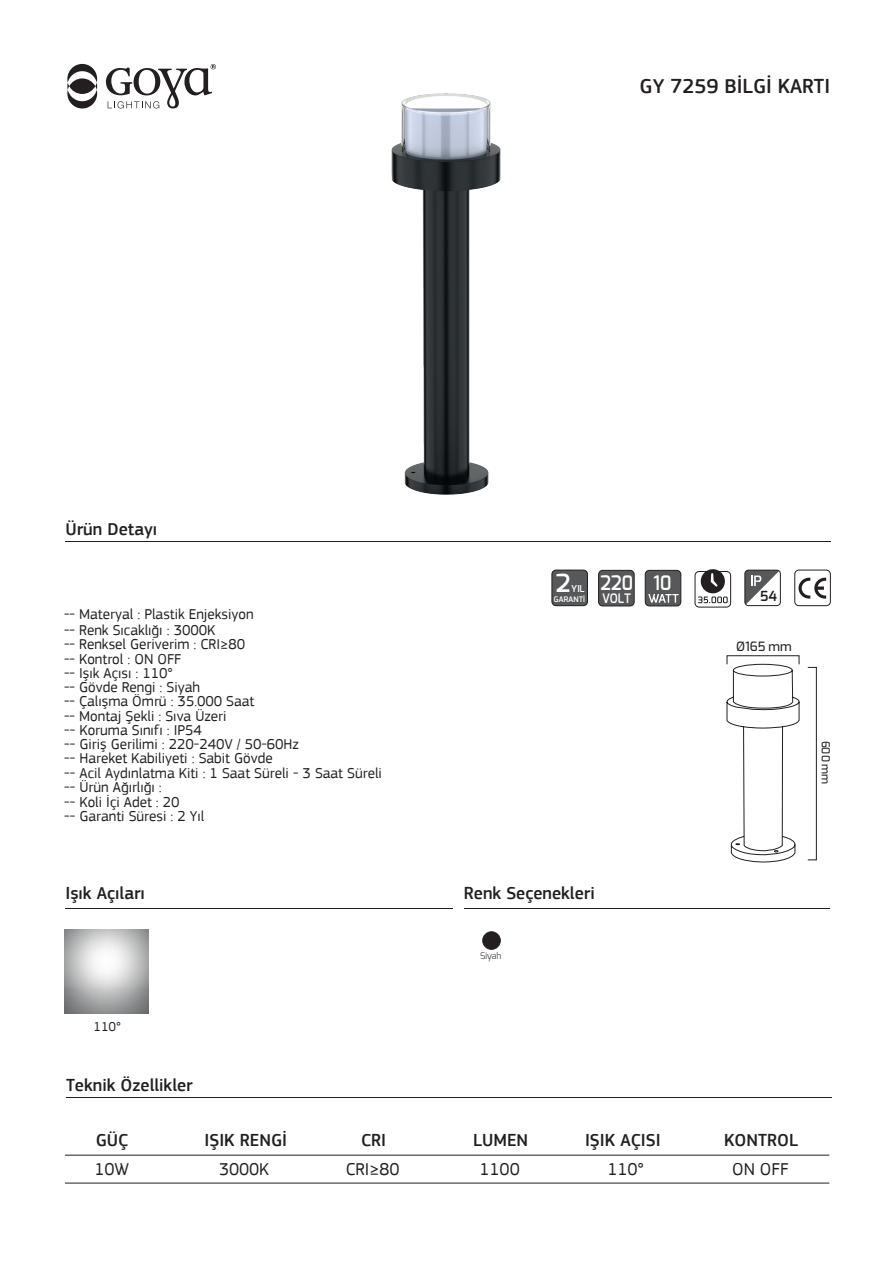
<style>
.page{position:relative;width:893px;height:1263px;background:#fff}
.page>*{position:absolute;margin:0;border:0;box-sizing:border-box;transform-origin:0 0}
.t1{font:600 24.9px "Exo";color:#fff}
.t2{font:500 21px "PF Square Sans Pro";color:#231f20}
.t3{font:600 19.95px "Exo";color:#fff;scale:.89 1}
.t4{font:500 18px "PF Square Sans Pro";color:#231f20}
.t5{font:18px "PF Square Sans Pro";color:#231f20}
.t6{font:15px/14.4px "PF Square Sans Pro";color:#231f20}
.t7{font:600 13.95px "Exo";color:#231f20}
.t8{font:13.5px "PF Square Sans Pro";color:#231f20}
.t9{font:600 13.05px "Exo";color:#fff;scale:.89 1}
.t10{font:500 12.9px "Exo";letter-spacing:-.005em;color:#231f20}
.t11{font:500 11.1px "Exo";color:#231f20}
.t12{font:600 9.45px "Exo";color:#fff}
.t13{font:300 9px "Exo";color:#231f20}
.t14{font:600 7.65px "Exo";color:#fff}
</style>
<div class="page">
<div style="left:483px;top:932px;width:17px;height:17px;background:#231f20;border-radius:50%"></div>
<div style="left:482px;top:931px;width:19px;height:19px;border:1px solid #231f20;border-radius:50%"></div>
<img style="left:64px;top:929px;width:84px;height:84px">
<hr style="left:66px;top:1097px;width:765px;height:1px;background:#231f20">
<hr style="left:65px;top:908px;width:388px;height:1px;background:#231f20">
<hr style="left:65px;top:541px;width:766px;height:1px;background:#231f20">
<hr style="left:464px;top:908px;width:366px;height:1px;background:#231f20">
<hr style="left:65px;top:1183px;width:764px;height:1px;background:#231f20">
<hr style="left:65px;top:1155px;width:764px;height:1px;background:#231f20">
<svg style="left:67px;top:64px;width:30px;height:44px"></svg>
<svg style="left:106px;top:64px;width:110px;height:44px"></svg>
<div style="left:599px;top:570px;width:35px;height:36px;background:#57585a;border-radius:4px"></div>
<div style="left:598px;top:570px;width:36px;height:36px;border:1px solid #231f20;border-radius:4px"></div>
<div style="left:645px;top:570px;width:36px;height:36px;background:#57585a;border-radius:4px"></div>
<div style="left:645px;top:570px;width:36px;height:36px;border:1px solid #231f20;border-radius:4px"></div>
<svg style="left:648px;top:594px;width:31px;height:9px"></svg>
<div style="left:794px;top:570px;width:37px;height:36px;border:1px solid #231f20;border-radius:4px"></div>
<svg style="left:798px;top:578px;width:28px;height:21px"></svg>
<div style="left:744px;top:570px;width:37px;height:36px;border:1px solid #231f20;border-radius:4px"></div>
<svg style="left:745px;top:570px;width:34px;height:34px"></svg>
<div style="left:552px;top:570px;width:35px;height:36px;background:#57585a;border-radius:4px"></div>
<div style="left:552px;top:570px;width:36px;height:36px;border:1px solid #231f20;border-radius:4px"></div>
<div style="left:695px;top:571px;width:36px;height:36px;border:1px solid #231f20;border-radius:4px"></div>
<svg style="left:698px;top:569px;width:30px;height:34px"></svg>
<svg style="left:727px;top:655px;width:90px;height:207px"></svg>
<img style="left:391px;top:93px;width:110px;height:402px">
<p class="t4" style="left:65px;top:519px;width:93px">Ürün Detayı</p>
<p class="t6" style="left:64px;top:607px;width:319px">-- Materyal : Plastik Enjeksiyon<br>-- Renk Sıcaklığı : 3000K<br>-- Renksel Geriverim : CRI≥80<br>-- Kontrol : ON OFF<br>-- Işık Açısı : 110°<br>-- Gövde Rengi : Siyah<br>-- Çalışma Ömrü : 35.000 Saat<br>-- Montaj Şekli : Sıva Üzeri<br>-- Koruma Sınıfı : IP54<br>-- Giriş Gerilimi : 220-240V / 50-60Hz<br>-- Hareket Kabiliyeti : Sabit Gövde<br>-- Acil Aydınlatma Kiti : 1 Saat Süreli - 3 Saat Süreli -- Ürün Ağırlığı :<br>-- Koli İçi Adet : 20<br>-- Garanti Süresi : 2 Yıl</p>
<h2 class="t2" style="left:640px;top:74px;width:192px">GY 7259 BİLGİ KARTI</h2>
<h1 class="t1" style="left:556px;top:567px;width:16px">2</h1>
<p class="t12" style="left:571px;top:583px;width:15px">YIL</p>
<h3 class="t3" style="left:601px;top:570px;width:38px">220</h3>
<p class="t9" style="left:602px;top:590px;width:34px">VOLT</p>
<h3 class="t3" style="left:654px;top:570px;width:22px">10</h3>
<p class="t14" style="left:554px;top:594px;width:33px">GARANTİ</p>
<p class="t7" style="left:760px;top:587px;width:18px">54</p>
<p class="t10" style="left:736px;top:638px;width:57px">Ø165 mm</p>
<p class="t11" style="left:833px;top:741px;width:45px;rotate:90deg">600 mm</p>
<p class="t4" style="left:65px;top:882px;width:81px">Işık Açıları</p>
<p class="t4" style="left:464px;top:882px;width:132px">Renk Seçenekleri</p>
<p class="t8" style="left:94px;top:1018px;width:29px">110°</p>
<p class="t4" style="left:66px;top:1074px;width:128px">Teknik Özellikler</p>
<p class="t13" style="left:480px;top:949px;width:23px">Siyah</p>
<p class="t4" style="left:204px;top:1130px;width:84px">IŞIK RENGİ</p>
<p class="t4" style="left:361px;top:1130px;width:27px">CRI</p>
<p class="t4" style="left:473px;top:1130px;width:57px">LUMEN</p>
<p class="t4" style="left:585px;top:1130px;width:77px">IŞIK AÇISI</p>
<p class="t4" style="left:724px;top:1130px;width:75px">KONTROL</p>
<p class="t5" style="left:732px;top:1158px;width:58px">ON OFF</p>
<p class="t4" style="left:96px;top:1130px;width:34px">GÜÇ</p>
<p class="t5" style="left:95px;top:1158px;width:36px">10W</p>
<p class="t5" style="left:219px;top:1158px;width:51px">3000K</p>
<p class="t5" style="left:346px;top:1158px;width:55px">CRI≥80</p>
<p class="t5" style="left:480px;top:1158px;width:42px">1100</p>
<p class="t5" style="left:607px;top:1158px;width:38px">110°</p>
</div>
